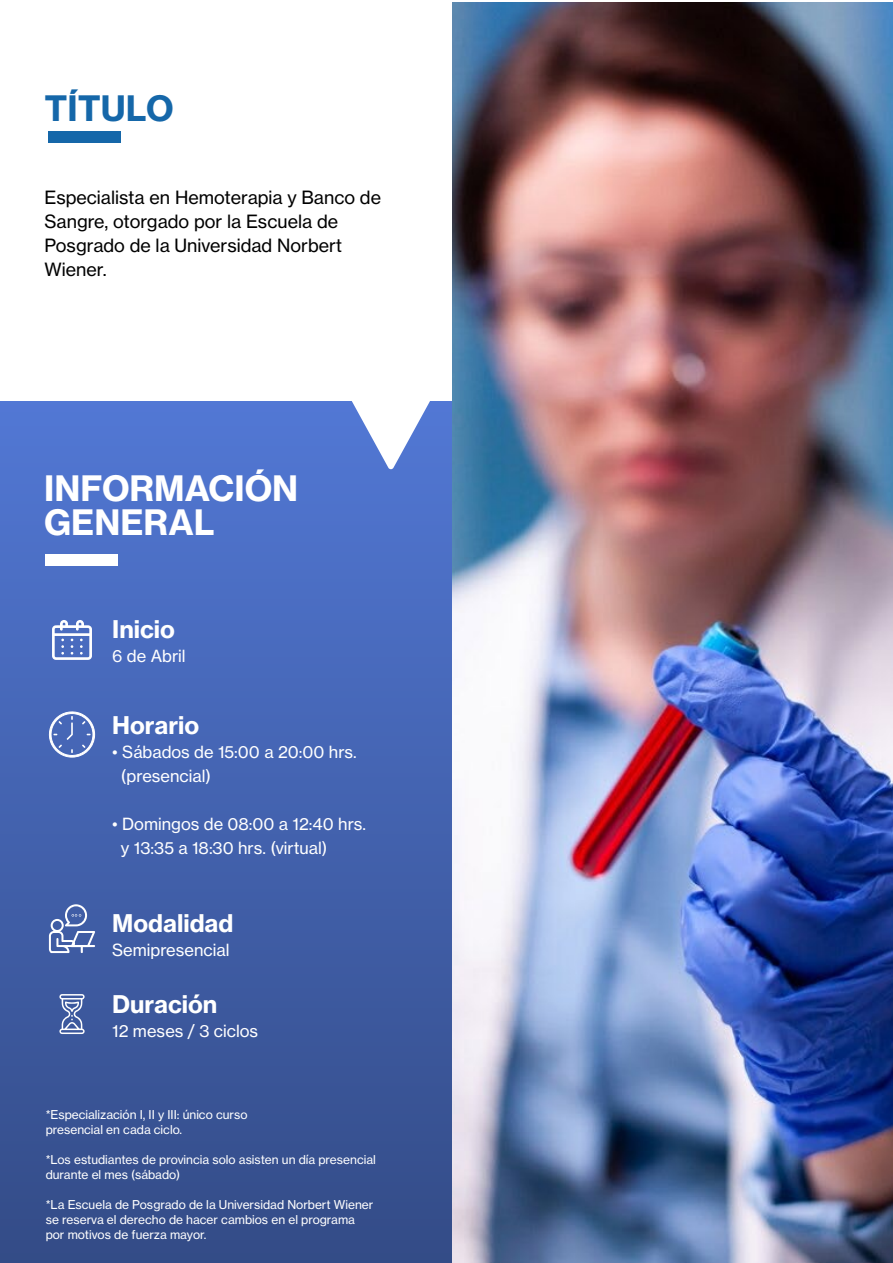
<style>
.page{position:relative;width:893px;height:1263px;background:#fff}
.page>*{position:absolute;margin:0;border:0;box-sizing:border-box;transform-origin:0 0}
.t1{font:34.5px/34.5px "N Haas Grotesk TX Std 75 Bd";color:#fff}
.t2{font:34.5px "N Haas Grotesk TX Std 75 Bd";color:#1567a9}
.t3{font:24px "N Haas Grotesk TX Std 75 Bd";color:#fff}
.t4{font:18px/24px "N Haas Grotesk TX Std 55 Rg";color:#000}
.t5{font:16.5px/24px "N Haas Grotesk TX Std 55 Rg";color:#fff}
.t6{font:12px/15px "N Haas Grotesk TX Std 55 Rg";color:#fff}
</style>
<div class="page">
<div style="left:0;top:401px;width:453px;height:862px;background:linear-gradient(to bottom,#5278d5,#334b87)"></div>
<svg style="left:47px;top:710px;width:48px;height:48px;background:#6883c3"></svg>
<svg style="left:52px;top:620px;width:40px;height:40px"></svg>
<svg style="left:59px;top:994px;width:26px;height:40px"></svg>
<svg style="left:49px;top:904px;width:46px;height:49px"></svg>
<svg style="left:350px;top:401px;width:82px;height:69px"></svg>
<img style="left:453px;top:2px;width:440px;height:1261px">
<div style="left:45px;top:554px;width:72px;height:11px;background:#fff"></div>
<div style="left:48px;top:131px;width:72px;height:11px;background:#1567a9"></div>
<h1 class="t2" style="left:45px;top:87px;width:131px">TÍTULO</h1>
<h3 class="t4" style="left:45px;top:185px;width:338px">Especialista en Hemoterapia y Banco de<br>Sangre, otorgado por la Escuela de<br>Posgrado de la Universidad Norbert<br>Wiener.</h3>
<h1 class="t1" style="left:44px;top:471px;width:256px">INFORMACIÓN<br>GENERAL</h1>
<h2 class="t3" style="left:112px;top:614px;width:64px">Inicio</h2>
<h3 class="t5" style="left:112px;top:644px;width:75px">6 de Abril</h3>
<h2 class="t3" style="left:112px;top:710px;width:89px">Horario</h2>
<h3 class="t5" style="left:121px;top:740px;width:237px;text-indent:-9px">• Sábados de 15:00 a 20:00 hrs. (presencial)</h3>
<h3 class="t5" style="left:121px;top:812px;width:247px;text-indent:-9px">• Domingos de 08:00 a 12:40 hrs. y 13:35 a 18:30 hrs. (virtual)</h3>
<h2 class="t3" style="left:112px;top:908px;width:123px">Modalidad</h2>
<h3 class="t5" style="left:112px;top:938px;width:119px">Semipresencial</h3>
<h2 class="t3" style="left:112px;top:989px;width:107px">Duración</h2>
<h3 class="t5" style="left:112px;top:1019px;width:148px">12 meses / 3 ciclos</h3>
<p class="t6" style="left:46px;top:1107px;width:203px">*Especialización I, II y III: único curso presencial en cada ciclo.</p>
<p class="t6" style="left:46px;top:1152px;width:332px">*Los estudiantes de provincia solo asisten un día presencial durante el mes (sábado)</p>
<p class="t6" style="left:46px;top:1197px;width:329px">*La Escuela de Posgrado de la Universidad Norbert Wiener se reserva el derecho de hacer cambios en el programa por motivos de fuerza mayor.</p>
</div>
